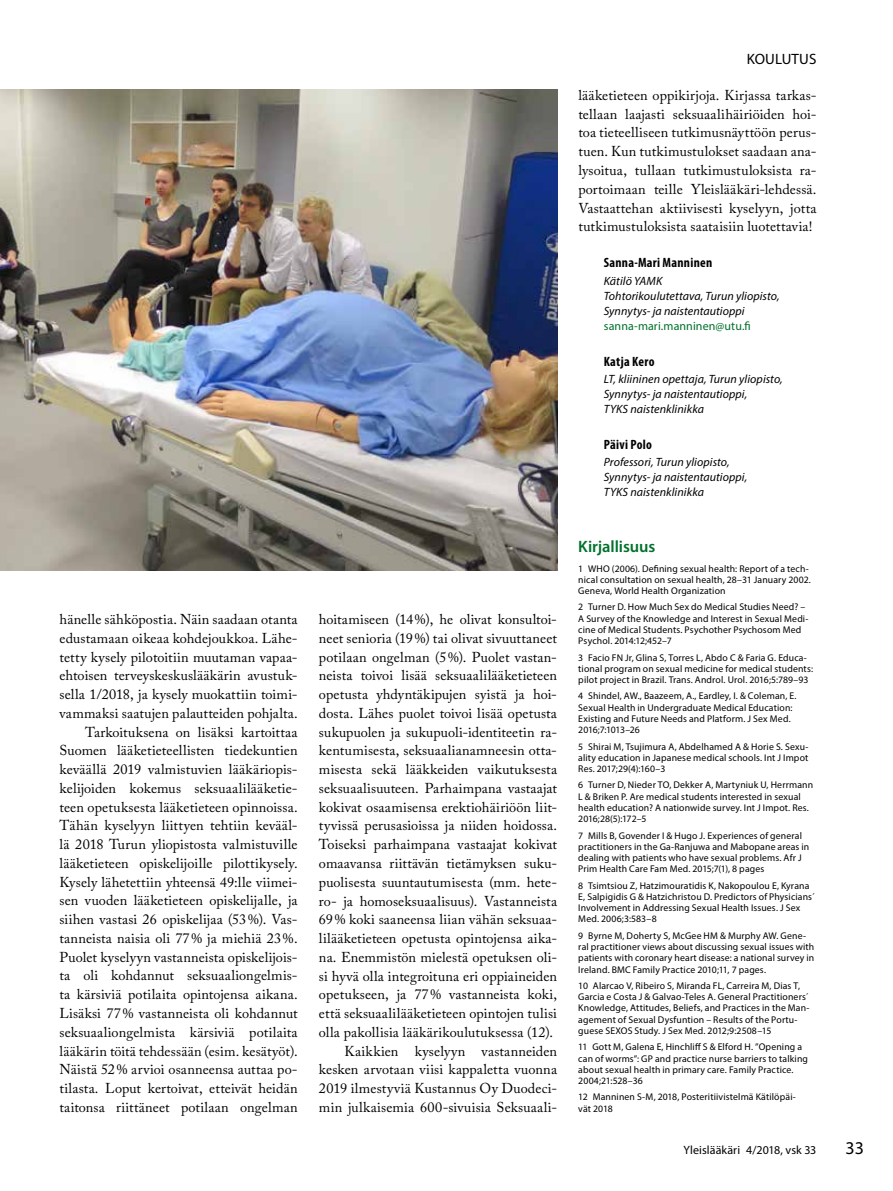
<style>
.page{position:relative;width:893px;height:1191px;background:#fff}
.page>*{position:absolute;margin:0;border:0;box-sizing:border-box;transform-origin:0 0}
.t1{font:18px "Myriad Pro";color:#000}
.t2{font:600 16.5px "Myriad Pro";letter-spacing:-.005em;color:#00702c}
.t3{font:15px "Myriad Pro";letter-spacing:.01em;color:#000}
.t4{font:14.25px/18.8px "Adobe Caslon Pro";letter-spacing:.01em;color:#000;text-align:right}
.t5{font:700 condensed 13.5px "Myriad Pro";letter-spacing:.02em;color:#000}
.t6{font:italic 12px/15px "Myriad Pro";letter-spacing:.005em;color:#000}
.t7{font:12px "Myriad Pro";letter-spacing:.005em;color:#00702c}
.t8{font:12px "Myriad Pro";letter-spacing:.005em;color:#000}
.t9{font:9.75px/11.2px "Myriad Pro";letter-spacing:.015em;color:#000}
</style>
<div class="page">
<img style="left:0;top:89px;width:557px;height:482px">
<p class="t4" style="left:60px;top:610px;width:240px">hänelle sähköpostia. Näin saadaan otanta edustamaan oikeaa kohdejoukkoa. Lähe&shy;tetty kysely pilotoitiin muutaman vapaa&shy;ehtoisen terveyskeskuslääkärin avustuk&shy;sella 1/2018, ja kysely muokattiin toimi&shy;vammaksi saatujen palautteiden pohjalta.<br>Tarkoituksena on lisäksi kartoittaa Suomen lääketieteellisten tiedekuntien keväällä 2019 valmistuvien lääkäriopis&shy;kelijoiden kokemus seksuaalilääketie&shy;teen opetuksesta lääketieteen opinnoissa.<br>Tähän kyselyyn liittyen tehtiin kevääl&shy;lä 2018 Turun yliopistosta valmistuville lääketieteen opiskelijoille pilottikysely.<br>Kysely lähetettiin yhteensä 49:lle viimei&shy;sen vuoden lääketieteen opiskelijalle, ja siihen vastasi 26 opiskelijaa (53%). Vas&shy;tanneista naisia oli 77% ja miehiä 23%.<br>Puolet kyselyyn vastanneista opiskelijois&shy;ta oli kohdannut seksuaaliongelmis&shy;ta kärsiviä potilaita opintojensa aikana.<br>Lisäksi 77% vastanneista oli kohdannut seksuaaliongelmista kärsiviä potilaita lääkärin töitä tehdessään (esim. kesätyöt).<br>Näistä 52% arvioi osanneensa auttaa po&shy;tilasta. Loput kertoivat, etteivät heidän taitonsa riittäneet potilaan ongelman</p>
<p class="t4" style="left:319px;top:610px;width:240px">hoitamiseen (14%), he olivat konsultoi&shy;neet senioria (19%) tai olivat sivuuttaneet potilaan ongelman (5%). Puolet vastan&shy;neista toivoi lisää seksuaalilääketieteen opetusta yhdyntäkipujen syistä ja hoi&shy;dosta. Lähes puolet toivoi lisää opetusta sukupuolen ja sukupuoli-identiteetin ra&shy;kentumisesta, seksuaalianamneesin otta&shy;misesta sekä lääkkeiden vaikutuksesta seksuaalisuuteen. Parhaimpana vastaajat kokivat osaamisensa erektiohäiriöön liit&shy;tyvissä perusasioissa ja niiden hoidossa.<br>Toiseksi parhaimpana vastaajat kokivat omaavansa riittävän tietämyksen suku&shy;puolisesta suuntautumisesta (mm. hete&shy;ro- ja homoseksuaalisuus). Vastanneista 69% koki saaneensa liian vähän seksuaa&shy;lilääketieteen opetusta opintojensa aika&shy;na. Enemmistön mielestä opetuksen oli&shy;si hyvä olla integroituna eri oppiaineiden opetukseen, ja 77% vastanneista koki, että seksuaalilääketieteen opintojen tulisi olla pakollisia lääkärikoulutuksessa (12).<br>Kaikkien kyselyyn vastanneiden kesken arvotaan viisi kappaletta vuonna 2019 ilmestyviä Kustannus Oy Duodeci&shy;min julkaisemia 600-sivuisia Seksuaali-</p>
<p class="t3" style="left:747px;top:50px;width:71px">KOULUTUS</p>
<p class="t4" style="left:578px;top:86px;width:240px;text-align:justify">lääketieteen oppikirjoja. Kirjassa tarkas&shy;tellaan laajasti seksuaalihäiriöiden hoi&shy;toa tieteelliseen tutkimusnäyttöön perus&shy;tuen. Kun tutkimustulokset saadaan ana&shy;lysoitua, tullaan tutkimustuloksista ra&shy;portoimaan teille Yleislääkäri-lehdessä.<br>Vastaattehan aktiivisesti kyselyyn, jotta tutkimustuloksista saataisiin luotettavia!</p>
<p class="t5" style="left:604px;top:254px;width:110px">Sanna-Mari Manninen</p>
<p class="t6" style="left:604px;top:273px;width:177px">Kätilö YAMK<br>Tohtorikoulutettava, Turun yliopisto,<br>Synnytys- ja naistentautioppi</p>
<p class="t7" style="left:604px;top:318px;width:149px">sanna-mari.manninen@utu.fi</p>
<p class="t5" style="left:604px;top:353px;width:52px">Katja Kero</p>
<p class="t6" style="left:604px;top:371px;width:180px">LT, kliininen opettaja, Turun yliopisto,<br>Synnytys- ja naistentautioppi,<br>TYKS naistenklinikka</p>
<p class="t5" style="left:604px;top:436px;width:50px">Päivi Polo</p>
<p class="t6" style="left:604px;top:454px;width:145px">Professori, Turun yliopisto,<br>Synnytys- ja naistentautioppi,<br>TYKS naistenklinikka</p>
<p class="t2" style="left:578px;top:536px;width:79px">Kirjallisuus</p>
<p class="t9" style="left:578px;top:562px;width:234px">1 WHO (2006). Defining sexual health: Report of a tech&shy;nical consultation on sexual health, 28–31 January 2002.<br>Geneva, World Health Organization</p>
<p class="t9" style="left:578px;top:601px;width:232px">2 Turner D. How Much Sex do Medical Studies Need? – A Survey of the Knowledge and Interest in Sexual Medi&shy;cine of Medical Students. Psychother Psychosom Med Psychol. 2014:12;452–7</p>
<p class="t9" style="left:578px;top:651px;width:236px">3 Facio FN Jr, Glina S, Torres L, Abdo C &amp; Faria G. Educa&shy;tional program on sexual medicine for medical students: pilot project in Brazil. Trans. Androl. Urol. 2016;5:789–93</p>
<p class="t9" style="left:578px;top:690px;width:220px">4 Shindel, AW., Baazeem, A., Eardley, I. &amp; Coleman, E.<br>Sexual Health in Undergraduate Medical Education:<br>Existing and Future Needs and Platform. J Sex Med.<br>2016;7:1013–26</p>
<p class="t9" style="left:578px;top:740px;width:232px;text-align:justify">5 Shirai M, Tsujimura A, Abdelhamed A &amp; Horie S. Sexu&shy;ality education in Japanese medical schools. Int J Impot Res. 2017;29(4):160–3</p>
<p class="t9" style="left:578px;top:779px;width:236px">6 Turner D, Nieder TO, Dekker A, Martyniuk U, Herrmann L &amp; Briken P. Are medical students interested in sexual health education? A nationwide survey. Int J Impot. Res.<br>2016;28(5):172–5</p>
<p class="t9" style="left:578px;top:829px;width:233px">7 Mills B, Govender I &amp; Hugo J. Experiences of general practitioners in the Ga-Ranjuwa and Mabopane areas in dealing with patients who have sexual problems. Afr J Prim Health Care Fam Med. 2015;7(1), 8 pages</p>
<p class="t9" style="left:578px;top:879px;width:238px">8 Tsimtsiou Z, Hatzimouratidis K, Nakopoulou E, Kyrana E, Salpigidis G &amp; Hatzichristou D. Predictors of Physicians´ Involvement in Addressing Sexual Health Issues. J Sex Med. 2006;3:583–8</p>
<p class="t9" style="left:578px;top:929px;width:237px">9 Byrne M, Doherty S, McGee HM &amp; Murphy AW. Gene&shy;ral practitioner views about discussing sexual issues with patients with coronary heart disease: a national survey in Ireland. BMC Family Practice 2010;11, 7 pages.</p>
<p class="t9" style="left:578px;top:979px;width:233px">10 Alarcao V, Ribeiro S, Miranda FL, Carreira M, Dias T, Garcia e Costa J &amp; Galvao-Teles A. General Practitioners´ Knowledge, Attitudes, Beliefs, and Practices in the Man&shy;agement of Sexual Dysfuntion – Results of the Portu&shy;guese SEXOS Study. J Sex Med. 2012;9:2508–15</p>
<p class="t9" style="left:578px;top:1041px;width:231px">11 Gott M, Galena E, Hinchliff S &amp; Elford H. ”Opening a can of worms”: GP and practice nurse barriers to talking about sexual health in primary care. Family Practice.<br>2004;21:528–36</p>
<p class="t9" style="left:578px;top:1091px;width:219px">12 Manninen S-M, 2018, Posteritiivistelmä Kätilöpäi&shy;vät 2018</p>
<p class="t8" style="left:683px;top:1142px;width:134px">Yleislääkäri 4/2018, vsk 33</p>
<p class="t1" style="left:845px;top:1136px;width:20px">33</p>
</div>
